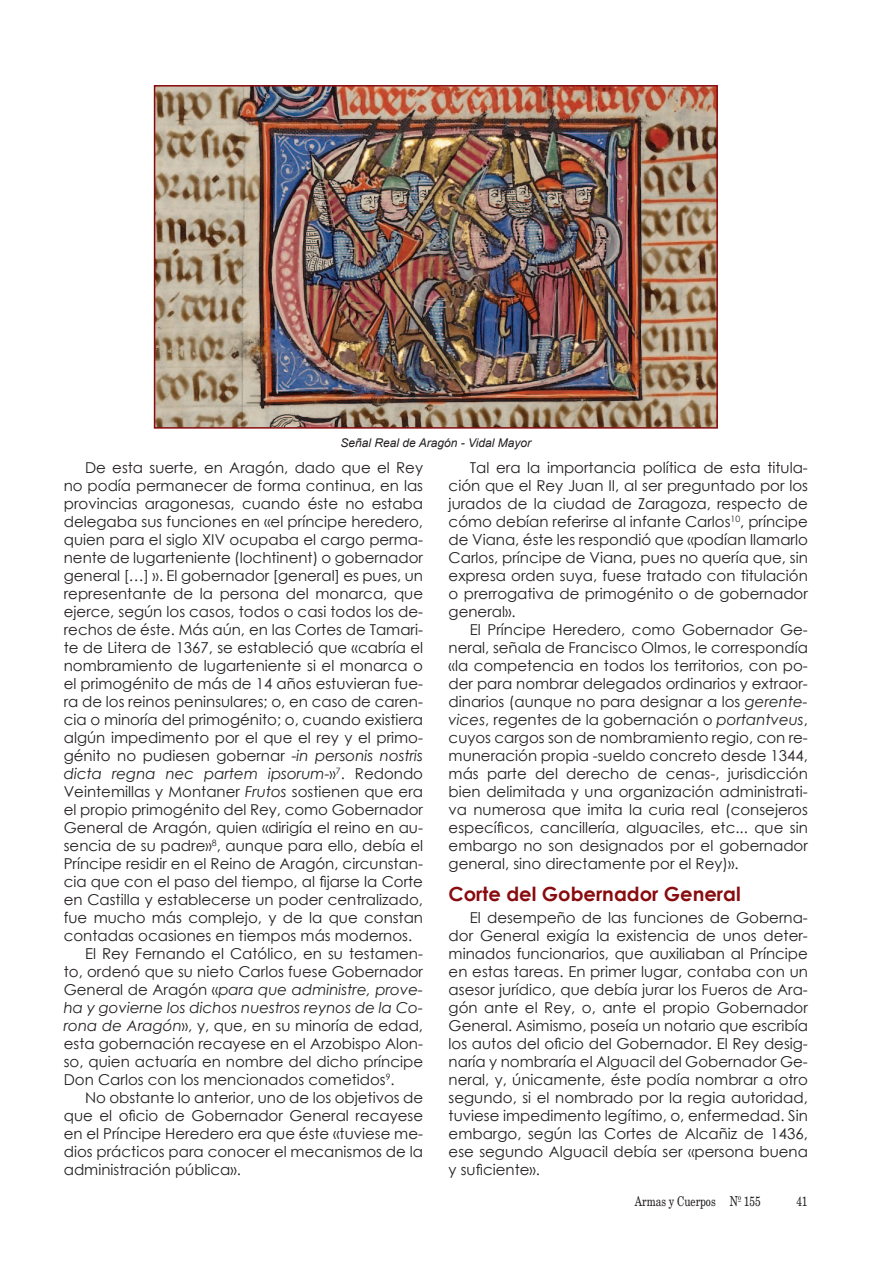
<style>
.page{position:relative;width:893px;height:1263px;background:#fff}
.page>*{position:absolute;margin:0;border:0;box-sizing:border-box;transform-origin:0 0}
.t1{font:700 19.5px "Century Gothic";color:#880b0e}
.t2{font:15px/18px "Century Gothic";color:#231f20;text-align:justify}
.t3{font:italic 15px "Century Gothic";color:#231f20}
.t4{font:13.5px "Schoolbook Cond";color:#231f20}
.t5{font:italic 12px "Arial";color:#231f20}
.s1{font-style:italic}
.s2{font-style:normal}
</style>
<div class="page">
<img style="left:157px;top:88px;width:558px;height:338px">
<div style="left:154px;top:85px;width:564px;height:344px;border:2px solid #880b0e"></div>
<p class="t5" style="left:340px;top:435px;width:192px">Señal Real de Aragón - Vidal Mayor</p>
<p class="t2" style="left:85px;top:458px;width:340px">De esta suerte, en Aragón, dado que el Rey</p>
<p class="t2" style="left:64px;top:476px;width:361px">no podía permanecer de forma continua, en las</p>
<p class="t2" style="left:64px;top:494px;width:361px">provincias aragonesas, cuando éste no estaba</p>
<p class="t2" style="left:64px;top:512px;width:361px">delegaba sus funciones en «el príncipe heredero,</p>
<p class="t2" style="left:64px;top:530px;width:361px">quien para el siglo XIV ocupaba el cargo perma-</p>
<p class="t2" style="left:64px;top:548px;width:361px">nente de lugarteniente (lochtinent) o gobernador</p>
<p class="t2" style="left:64px;top:566px;width:361px">general […] ». El gobernador [general] es pues, un</p>
<p class="t2" style="left:64px;top:584px;width:361px">representante de la persona del monarca, que</p>
<p class="t2" style="left:64px;top:602px;width:361px">ejerce, según los casos, todos o casi todos los de-</p>
<p class="t2" style="left:64px;top:620px;width:361px">rechos de éste. Más aún, en las Cortes de Tamari-</p>
<p class="t2" style="left:64px;top:638px;width:361px">te de Litera de 1367, se estableció que «cabría el</p>
<p class="t2" style="left:64px;top:656px;width:361px">nombramiento de lugarteniente si el monarca o</p>
<p class="t2" style="left:64px;top:674px;width:361px">el primogénito de más de 14 años estuvieran fue-</p>
<p class="t2" style="left:64px;top:692px;width:361px">ra de los reinos peninsulares; o, en caso de caren-</p>
<p class="t2" style="left:64px;top:710px;width:361px">cia o minoría del primogénito; o, cuando existiera</p>
<p class="t2" style="left:64px;top:728px;width:361px">algún impedimento por el que el rey y el primo-</p>
<p class="t2" style="left:64px;top:746px;width:361px">génito no pudiesen gobernar -<span class="s1">in personis nostris</span></p>
<p class="t3" style="left:64px;top:763px;width:361px">dicta regna nec partem ipsorum<span class="s2">-»</span><sup>7</sup><span class="s2">. Redondo</span></p>
<p class="t2" style="left:64px;top:782px;width:361px">Veintemillas y Montaner <span class="s1">Frutos</span> sostienen que era</p>
<p class="t2" style="left:64px;top:800px;width:361px">el propio primogénito del Rey, como Gobernador</p>
<p class="t2" style="left:64px;top:818px;width:361px">General de Aragón, quien «dirigía el reino en au-</p>
<p class="t2" style="left:64px;top:836px;width:361px">sencia de su padre»<sup>8</sup>, aunque para ello, debía el</p>
<p class="t2" style="left:64px;top:854px;width:361px">Príncipe residir en el Reino de Aragón, circunstan-</p>
<p class="t2" style="left:64px;top:872px;width:361px">cia que con el paso del tiempo, al fijarse la Corte</p>
<p class="t2" style="left:64px;top:890px;width:361px">en Castilla y establecerse un poder centralizado,</p>
<p class="t2" style="left:64px;top:908px;width:361px">fue mucho más complejo, y de la que constan</p>
<p class="t2" style="left:64px;top:926px;width:350px">contadas ocasiones en tiempos más modernos.</p>
<p class="t2" style="left:85px;top:944px;width:340px">El Rey Fernando el Católico, en su testamen-</p>
<p class="t2" style="left:64px;top:962px;width:361px">to, ordenó que su nieto Carlos fuese Gobernador</p>
<p class="t3" style="left:64px;top:979px;width:361px"><span class="s2">General de Aragón «</span>para que administre, prove-</p>
<p class="t3" style="left:64px;top:997px;width:361px">ha y govierne los dichos nuestros reynos de la Co-</p>
<p class="t2" style="left:64px;top:1016px;width:361px"><span class="s1">rona de Aragón</span>», y, que, en su minoría de edad,</p>
<p class="t2" style="left:64px;top:1034px;width:361px">esta gobernación recayese en el Arzobispo Alon-</p>
<p class="t2" style="left:64px;top:1052px;width:361px">so, quien actuaría en nombre del dicho príncipe</p>
<p class="t2" style="left:64px;top:1070px;width:332px">Don Carlos con los mencionados cometidos<sup>9</sup>.</p>
<p class="t2" style="left:85px;top:1088px;width:340px">No obstante lo anterior, uno de los objetivos de</p>
<p class="t2" style="left:64px;top:1106px;width:361px">que el oficio de Gobernador General recayese</p>
<p class="t2" style="left:64px;top:1124px;width:361px">en el Príncipe Heredero era que éste «tuviese me-</p>
<p class="t2" style="left:64px;top:1142px;width:361px">dios prácticos para conocer el mecanismos de la</p>
<p class="t2" style="left:64px;top:1160px;width:179px">administración pública».</p>
<p class="t2" style="left:449px;top:458px;width:361px;text-indent:21px">Tal era la importancia política de esta titula&shy;ción que el Rey Juan II, al ser preguntado por los jurados de la ciudad de Zaragoza, respecto de cómo debían referirse al infante Carlos<sup>10</sup>, príncipe de Viana, éste les respondió que «podían llamarlo Carlos, príncipe de Viana, pues no quería que, sin expresa orden suya, fuese tratado con titulación o prerrogativa de primogénito o de gobernador general».</p>
<p class="t2" style="left:449px;top:620px;width:361px;text-indent:21px">El Príncipe Heredero, como Gobernador Ge&shy;neral, señala de Francisco Olmos, le correspondía «la competencia en todos los territorios, con po&shy;der para nombrar delegados ordinarios y extraor&shy;dinarios (aunque no para designar a los <span class="s1">gerente&shy;vices</span>, regentes de la gobernación o <span class="s1">portantveus</span>, cuyos cargos son de nombramiento regio, con re&shy;muneración propia -sueldo concreto desde 1344, más parte del derecho de cenas-, jurisdicción bien delimitada y una organización administrati&shy;va numerosa que imita la curia real (consejeros específicos, cancillería, alguaciles, etc... que sin embargo no son designados por el gobernador general, sino directamente por el Rey)».</p>
<h1 class="t1" style="left:449px;top:879px;width:294px">Corte del Gobernador General</h1>
<p class="t2" style="left:449px;top:908px;width:361px;text-indent:21px">El desempeño de las funciones de Goberna&shy;dor General exigía la existencia de unos deter&shy;minados funcionarios, que auxiliaban al Príncipe en estas tareas. En primer lugar, contaba con un asesor jurídico, que debía jurar los Fueros de Ara&shy;gón ante el Rey, o, ante el propio Gobernador General. Asimismo, poseía un notario que escribía los autos del oficio del Gobernador. El Rey desig&shy;naría y nombraría el Alguacil del Gobernador Ge&shy;neral, y, únicamente, éste podía nombrar a otro segundo, si el nombrado por la regia autoridad, tuviese impedimento legítimo, o, enfermedad. Sin embargo, según las Cortes de Alcañiz de 1436, ese segundo Alguacil debía ser «persona buena y suficiente».</p>
<p class="t4" style="left:635px;top:1193px;width:127px">Armas y Cuerpos Nº 155</p>
<p class="t4" style="left:796px;top:1193px;width:13px">41</p>
</div>
